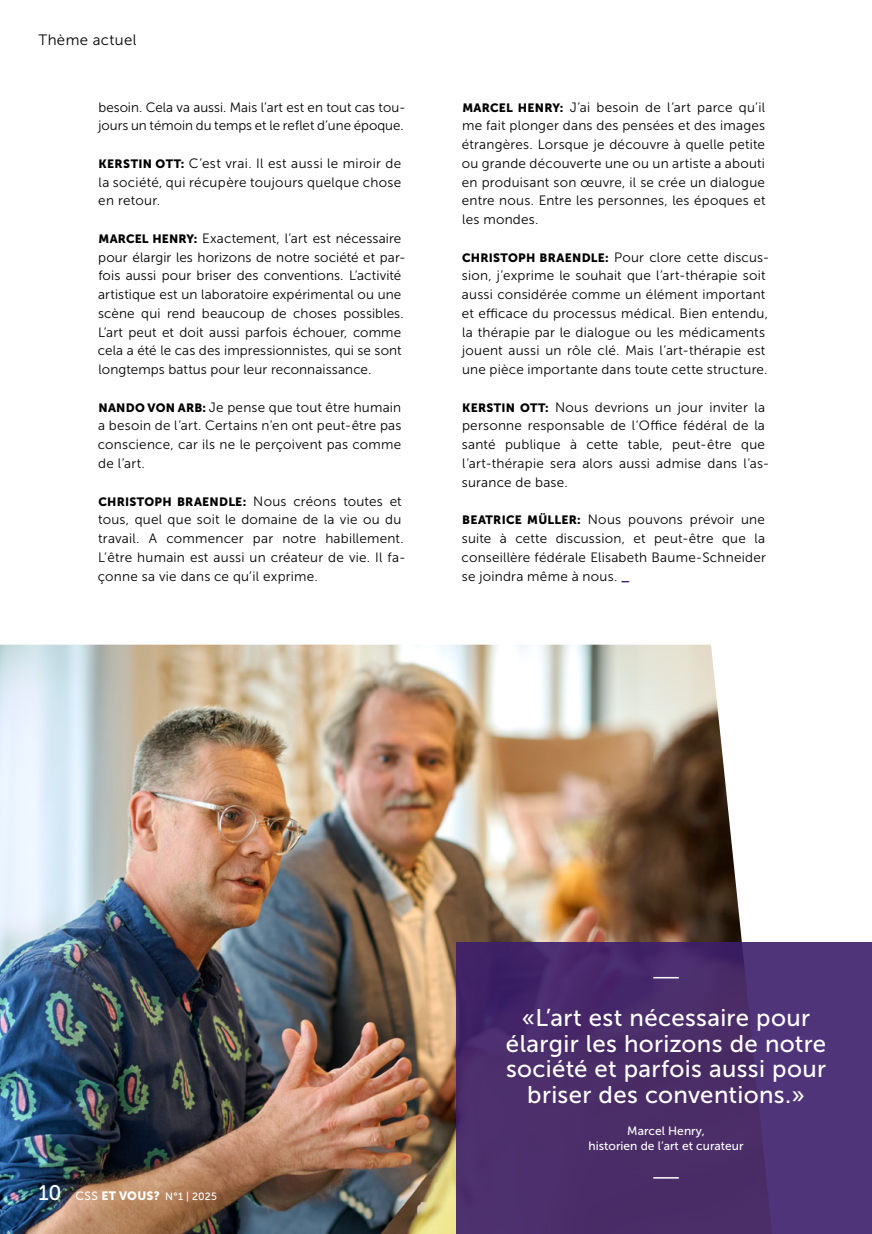
<style>
.page{position:relative;width:872px;height:1234px;background:#fff}
.page>*{position:absolute;margin:0;border:0;box-sizing:border-box;transform-origin:0 0}
.t1{font:24px/25.5px "Museo Sans 500";letter-spacing:.015em;color:#fff;text-align:center}
.t2{font:15px "Museo Sans 300";letter-spacing:.025em;color:#000}
.t3{font:13.5px/18.8px "Museo Sans 300";letter-spacing:.015em;color:#000}
.t4{font:12px/15px "Museo Sans 500";letter-spacing:.005em;color:#fff;text-align:center}
.t5{font:12px "Museo Sans 900";letter-spacing:.02em;color:#000}
.t6{font:10.5px "Museo Sans 500";color:#fff}
.s1{font-family:"Museo Sans 900";font-size:12px}
.s2{font-family:"Museo Sans 300";font-size:13.5px}
.s3{font-family:"Museo Sans 700";color:#3c1e6c}
.s4{font-size:21px}
.s5{font-size:12px}
</style>
<div class="page">
<img style="left:0;top:644px;width:742px;height:589px">
<svg style="left:456px;top:941px;width:416px;height:292px;fill:#4b2e6b"></svg>
<hr style="left:653px;top:976px;width:26px;height:2px;background:#fff">
<hr style="left:653px;top:1176px;width:26px;height:2px;background:#fff">
<p class="t2" style="left:38px;top:32px;width:100px">Thème actuel</p>
<p class="t3" style="left:98px;top:98px;width:309px">besoin. Cela va aussi. Mais l’art est en tout cas tou&shy;jours un témoin du temps et le reflet d’une époque.</p>
<p class="t3" style="left:98px;top:154px;width:305px;text-align:justify"><span class="s1">KERSTIN OTT:</span> C’est vrai. Il est aussi le miroir de la société, qui récupère toujours quelque chose en retour.</p>
<p class="t3" style="left:98px;top:229px;width:309px"><span class="s1">MARCEL HENRY:</span> Exactement, l’art est nécessaire pour élargir les horizons de notre société et par&shy;fois aussi pour briser des conventions. L’activité artistique est un laboratoire expérimental ou une scène qui rend beaucoup de choses possibles.<br>L’art peut et doit aussi parfois échouer, comme cela a été le cas des impressionnistes, qui se sont longtemps battus pour leur reconnaissance.</p>
<p class="t3" style="left:98px;top:398px;width:305px;text-align:justify"><span class="s1">NANDO VON ARB:</span> Je pense que tout être humain a besoin de l’art. Certains n’en ont peut-être pas conscience, car ils ne le perçoivent pas comme de l’art.</p>
<p class="t5" style="left:98px;top:494px;width:305px">CHRISTOPH BRAENDLE: <span class="s2">Nous créons toutes et</span></p>
<p class="t3" style="left:98px;top:510px;width:309px">tous, quel que soit le domaine de la vie ou du travail. A commencer par notre habillement.<br>L’être humain est aussi un créateur de vie. Il fa&shy;çonne sa vie dans ce qu’il exprime.</p>
<p class="t3" style="left:461px;top:98px;width:305px;text-align:justify"><span class="s1">MARCEL HENRY:</span> J’ai besoin de l’art parce qu’il me fait plonger dans des pensées et des images étrangères. Lorsque je découvre à quelle petite ou grande découverte une ou un artiste a abouti en produisant son œuvre, il se crée un dialogue entre nous. Entre les personnes, les époques et les mondes.</p>
<p class="t3" style="left:462px;top:248px;width:309px"><span class="s1">CHRISTOPH BRAENDLE:</span> Pour clore cette discus&shy;sion, j’exprime le souhait que l’art-thérapie soit aussi considérée comme un élément important et efficace du processus médical. Bien entendu, la thérapie par le dialogue ou les médicaments jouent aussi un rôle clé. Mais l’art-thérapie est une pièce importante dans toute cette structure.</p>
<p class="t3" style="left:462px;top:398px;width:309px"><span class="s1">KERSTIN OTT:</span> Nous devrions un jour inviter la personne responsable de l’Office fédéral de la santé publique à cette table, peut-être que l’art-thérapie sera alors aussi admise dans l’as&shy;surance de base.</p>
<p class="t3" style="left:461px;top:510px;width:306px;text-align:justify"><span class="s1">BEATRICE MÜLLER:</span> Nous pouvons prévoir une suite à cette discussion, et peut-être que la conseillère fédérale Elisabeth Baume-Schneider se joindra même à nous. <span class="s3">_</span></p>
<p class="t6" style="left:38px;top:1190px;width:180px"><span class="s4">10</span> <span class="s5">CSS</span> <span class="s1">ET VOUS?</span> N° 1 | 2025</p>
<h1 class="t1" style="left:506px;top:1004px;width:322px">«L’art est nécessaire pour élargir les horizons de notre société et parfois aussi pour briser des conventions.»</h1>
<p class="t4" style="left:588px;top:1122px;width:157px">Marcel Henry,<br>historien de l’art et curateur</p>
</div>
